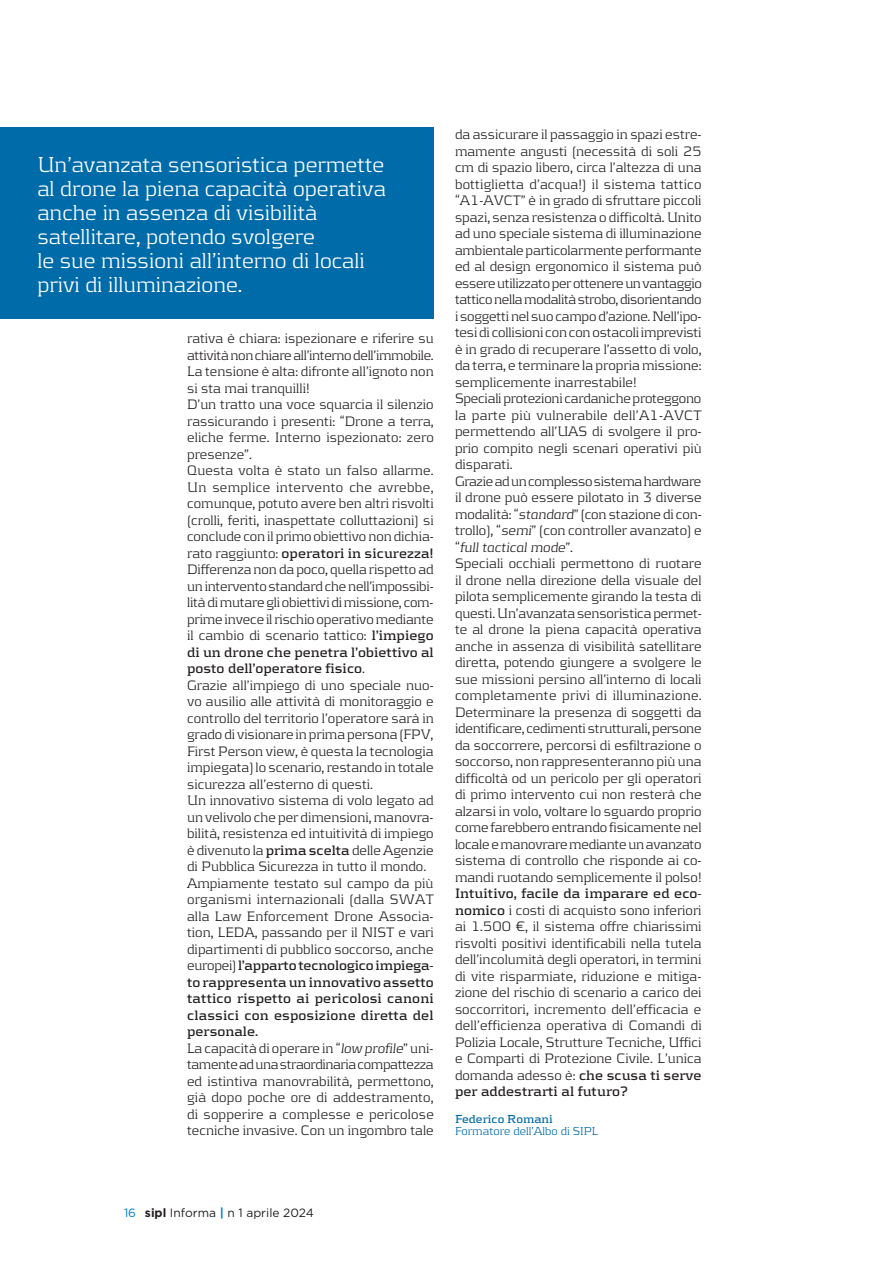
<style>
.page{position:relative;width:893px;height:1263px;background:#fff}
.page>*{position:absolute;margin:0;border:0;box-sizing:border-box;transform-origin:0 0}
.t1{font:300 22.5px/24px "Kontrapunkt";color:#fff}
.t2{font:300 14.25px/16.5px "Kontrapunkt";color:#231f20}
.t3{font:12px "Gotham";color:#231f20}
.t4{font:300 12px "Kontrapunkt";color:#006ba9}
.t5{font:700 12px "Kontrapunkt";color:#006ba9}
.s1{font-weight:700}
.s2{font-style:italic}
.s3{color:#007ec5}
.s4{font-weight:700;color:#007ec5}
</style>
<div class="page">
<div style="left:0;top:128px;width:434px;height:191px;background:#006ba9"></div>
<h1 class="t1" style="left:37px;top:152px;width:350px">Un’avanzata sensoristica permette al drone la piena capacità operativa anche in assenza di visibilità satellitare, potendo svolgere<br>le sue missioni all’interno di locali privi di illuminazione.</h1>
<p class="t2" style="left:187px;top:330px;width:248px">rativa è chiara: ispezionare e riferire su attività non chiare all’interno dell’immobile.<br>La tensione è alta: difronte all’ignoto non si sta mai tranquilli!<br>D’un tratto una voce squarcia il silenzio rassicurando i presenti: “Drone a terra, eliche ferme. Interno ispezionato: zero presenze”.<br>Questa volta è stato un falso allarme.<br>Un semplice intervento che avrebbe, comunque, potuto avere ben altri risvolti (crolli, feriti, inaspettate colluttazioni) si conclude con il primo obiettivo non dichia&shy;rato raggiunto: <span class="s1">operatori in sicurezza!<br></span>Differenza non da poco, quella rispetto ad un intervento standard che nell’impossibi&shy;lità di mutare gli obiettivi di missione, com&shy;prime invece il rischio operativo mediante il cambio di scenario tattico: <span class="s1">l’impiego di un drone che penetra l’obiettivo al posto dell’operatore fisico</span>.<br>Grazie all’impiego di uno speciale nuo&shy;vo ausilio alle attività di monitoraggio e controllo del territorio l’operatore sarà in grado di visionare in prima persona (FPV, First Person view, è questa la tecnologia impiegata) lo scenario, restando in totale sicurezza all’esterno di questi.<br>Un innovativo sistema di volo legato ad un velivolo che per dimensioni, manovra&shy;bilità, resistenza ed intuitività di impiego è divenuto la <span class="s1">prima scelta</span> delle Agenzie di Pubblica Sicurezza in tutto il mondo.<br>Ampiamente testato sul campo da più organismi internazionali (dalla SWAT alla Law Enforcement Drone Associa&shy;tion, LEDA, passando per il NIST e vari dipartimenti di pubblico soccorso, anche europei) <span class="s1">l’apparto tecnologico impiega&shy;to rappresenta un innovativo assetto tattico rispetto ai pericolosi canoni classici con esposizione diretta del personale.<br></span>La capacità di operare in “<span class="s2">low profile</span>” uni&shy;tamente ad una straordinaria compattezza ed istintiva manovrabilità, permettono, già dopo poche ore di addestramento, di sopperire a complesse e pericolose tecniche invasive. Con un ingombro tale</p>
<p class="t2" style="left:455px;top:126px;width:248px">da assicurare il passaggio in spazi estre&shy;mamente angusti (necessità di soli 25 cm di spazio libero, circa l’altezza di una bottiglietta d’acqua!) il sistema tattico “A1-AVCT” è in grado di sfruttare piccoli spazi, senza resistenza o difficoltà. Unito ad uno speciale sistema di illuminazione ambientale particolarmente performante ed al design ergonomico il sistema può essere utilizzato per ottenere un vantaggio tattico nella modalità strobo, disorientando i soggetti nel suo campo d’azione. Nell’ipo&shy;tesi di collisioni con con ostacoli imprevisti è in grado di recuperare l’assetto di volo, da terra, e terminare la propria missione: semplicemente inarrestabile!<br>Speciali protezioni cardaniche proteggono la parte più vulnerabile dell’A1-AVCT permettendo all’UAS di svolgere il pro&shy;prio compito negli scenari operativi più disparati.<br>Grazie ad un complesso sistema hardware il drone può essere pilotato in 3 diverse modalità: “<span class="s2">standard</span>” (con stazione di con&shy;trollo), “<span class="s2">semi</span>” (con controller avanzato) e “<span class="s2">full tactical mode</span>”.<br>Speciali occhiali permettono di ruotare il drone nella direzione della visuale del pilota semplicemente girando la testa di questi. Un’avanzata sensoristica permet&shy;te al drone la piena capacità operativa anche in assenza di visibilità satellitare diretta, potendo giungere a svolgere le sue missioni persino all’interno di locali completamente privi di illuminazione.<br>Determinare la presenza di soggetti da identificare, cedimenti strutturali, persone da soccorrere, percorsi di esfiltrazione o soccorso, non rappresenteranno più una difficoltà od un pericolo per gli operatori di primo intervento cui non resterà che alzarsi in volo, voltare lo sguardo proprio come farebbero entrando fisicamente nel locale e manovrare mediante un avanzato sistema di controllo che risponde ai co&shy;mandi ruotando semplicemente il polso!</p>
<p class="t2" style="left:455px;top:885px;width:248px;text-align:justify"><span class="s1">Intuitivo, facile da imparare ed eco&shy;nomico</span> i costi di acquisto sono inferiori ai 1.500 €, il sistema offre chiarissimi risvolti positivi identificabili nella tutela dell’incolumità degli operatori, in termini di vite risparmiate, riduzione e mitiga&shy;zione del rischio di scenario a carico dei soccorritori, incremento dell’efficacia e dell’efficienza operativa di Comandi di Polizia Locale, Strutture Tecniche, Uffici e Comparti di Protezione Civile. L’unica domanda adesso è: <span class="s1">che scusa ti serve per addestrarti al futuro?</span></p>
<p class="t5" style="left:455px;top:1112px;width:99px">Federico Romani</p>
<p class="t4" style="left:455px;top:1124px;width:145px">Formatore dell’Albo di SIPL</p>
<p class="t3" style="left:124px;top:1205px;width:191px"><span class="s3">16</span> <span class="s1">sipl</span> Informa <span class="s4">|</span> n 1 aprile 2024</p>
</div>
